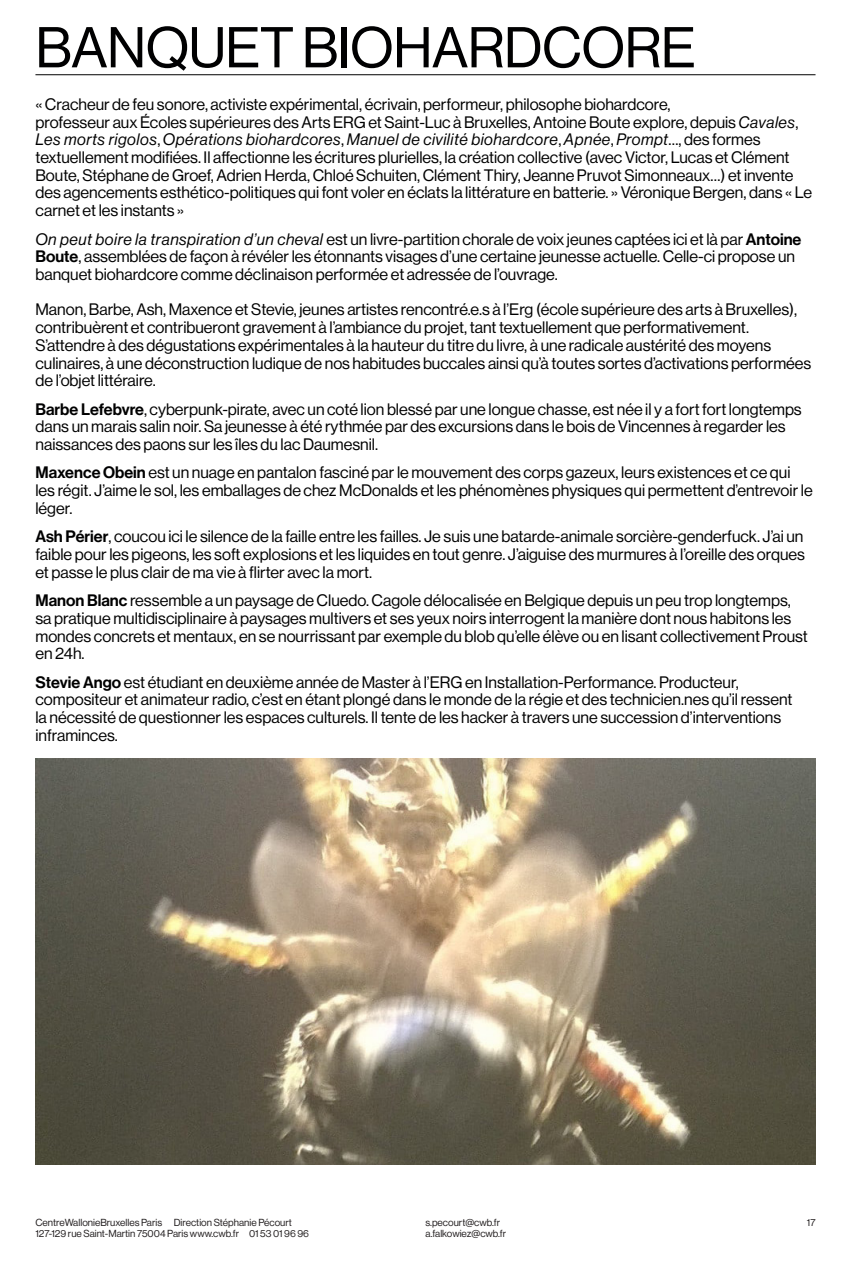
<style>
.page{position:relative;width:851px;height:1276px;background:#fff}
.page>*{position:absolute;margin:0;border:0;box-sizing:border-box;transform-origin:0 0}
.L___Filet{font:56.25px "Neue Haas Display";letter-spacing:-.01em;color:#000001}
.S{font:16.25px/17.8px "Neue Haas Display";color:#000001}
.t1{font:10px "Neue Haas Display";color:#231f20}
.s1{font-style:italic;color:#fff}
.s2{font-family:"Neue Haas Display Mediu"}
</style>
<div class="page">
<hr style="left:35px;top:74px;width:780px;height:1px;background:#000001">
<img style="left:35px;top:758px;width:780px;height:406px">
<p class="L___Filet" style="left:35px;top:16px;width:661px">BANQUET BIOHARDCORE</p>
<p class="S" style="left:35px;top:95px;width:636px">« Cracheur de feu sonore, activiste expérimental, écrivain, performeur, philosophe biohardcore,</p>
<p class="S" style="left:35px;top:113px;width:778px">professeur aux Écoles supérieures des Arts ERG et Saint-Luc à Bruxelles, Antoine Boute explore, depuis <span class="s1">Cavales</span>, <span class="s1">Les morts rigolos</span>, <span class="s1">Opérations biohardcores</span>, <span class="s1">Manuel de civilité biohardcore</span>, <span class="s1">Apnée</span>, <span class="s1">Prompt</span>…, des formes textuellement modifiées. Il affectionne les écritures plurielles, la création collective (avec Victor, Lucas et Clément Boute, Stéphane de Groef, Adrien Herda, Chloé Schuiten, Clément Thiry, Jeanne Pruvot Simonneaux…) et invente des agencements esthético-politiques qui font voler en éclats la littérature en batterie. » Véronique Bergen, dans « Le carnet et les instants »</p>
<p class="S" style="left:35px;top:230px;width:767px"><span class="s1">On peut boire la transpiration d’un cheval</span> est un livre-partition chorale de voix jeunes captées ici et là par <span class="s2">Antoine<br>Boute</span>, assemblées de façon à révéler les étonnants visages d’une certaine jeunesse actuelle. Celle-ci propose un banquet biohardcore comme déclinaison performée et adressée de l’ouvrage.</p>
<p class="S" style="left:35px;top:301px;width:763px">Manon, Barbe, Ash, Maxence et Stevie, jeunes artistes rencontré.e.s à l’Erg (école supérieure des arts à Bruxelles), contribuèrent et contribueront gravement à l’ambiance du projet, tant textuellement que performativement.</p>
<p class="S" style="left:35px;top:336px;width:777px">S’attendre à des dégustations expérimentales à la hauteur du titre du livre, à une radicale austérité des moyens culinaires, à une déconstruction ludique de nos habitudes buccales ainsi qu’à toutes sortes d’activations performées de l’objet littéraire.</p>
<p class="S" style="left:35px;top:400px;width:767px"><span class="s2">Barbe Lefebvre</span>, cyberpunk-pirate, avec un coté lion blessé par une longue chasse, est née il y a fort fort longtemps dans un marais salin noir. Sa jeunesse à été rythmée par des excursions dans le bois de Vincennes à regarder les naissances des paons sur les îles du lac Daumesnil.</p>
<p class="S" style="left:35px;top:464px;width:778px"><span class="s2">Maxence Obein</span> est un nuage en pantalon fasciné par le mouvement des corps gazeux, leurs existences et ce qui les régit. J’aime le sol, les emballages de chez McDonalds et les phénomènes physiques qui permettent d’entrevoir le léger.</p>
<p class="S" style="left:35px;top:528px;width:770px;text-align:justify"><span class="s2">Ash Périer</span>, coucou ici le silence de la faille entre les failles. Je suis une batarde-animale sorcière-genderfuck. J’ai un faible pour les pigeons, les soft explosions et les liquides en tout genre. J’aiguise des murmures à l’oreille des orques et passe le plus clair de ma vie à flirter avec la mort.</p>
<p class="S" style="left:35px;top:591px;width:773px"><span class="s2">Manon Blanc</span> ressemble a un paysage de Cluedo. Cagole délocalisée en Belgique depuis un peu trop longtemps, sa pratique multidisciplinaire à paysages multivers et ses yeux noirs interrogent la manière dont nous habitons les mondes concrets et mentaux, en se nourrissant par exemple du blob qu’elle élève ou en lisant collectivement Proust en 24h.</p>
<p class="S" style="left:35px;top:673px;width:758px"><span class="s2">Stevie Ango</span> est étudiant en deuxième année de Master à l’ERG en Installation-Performance. Producteur, compositeur et animateur radio, c’est en étant plongé dans le monde de la régie et des technicien.nes qu’il ressent la nécessité de questionner les espaces culturels. Il tente de les hacker à travers une succession d’interventions inframinces.</p>
<p class="t1" style="left:35px;top:1217px;width:258px">CentreWallonieBruxelles Paris Direction Stéphanie Pécourt</p>
<p class="t1" style="left:425px;top:1217px;width:76px">s.pecourt@cwb.fr</p>
<p class="t1" style="left:806px;top:1217px;width:10px">17</p>
<p class="t1" style="left:35px;top:1227px;width:275px">127-129 rue Saint-Martin 75004 Paris www.cwb.fr 01 53 01 96 96</p>
<p class="t1" style="left:425px;top:1227px;width:82px">a.falkowiez@cwb.fr</p>
</div>
